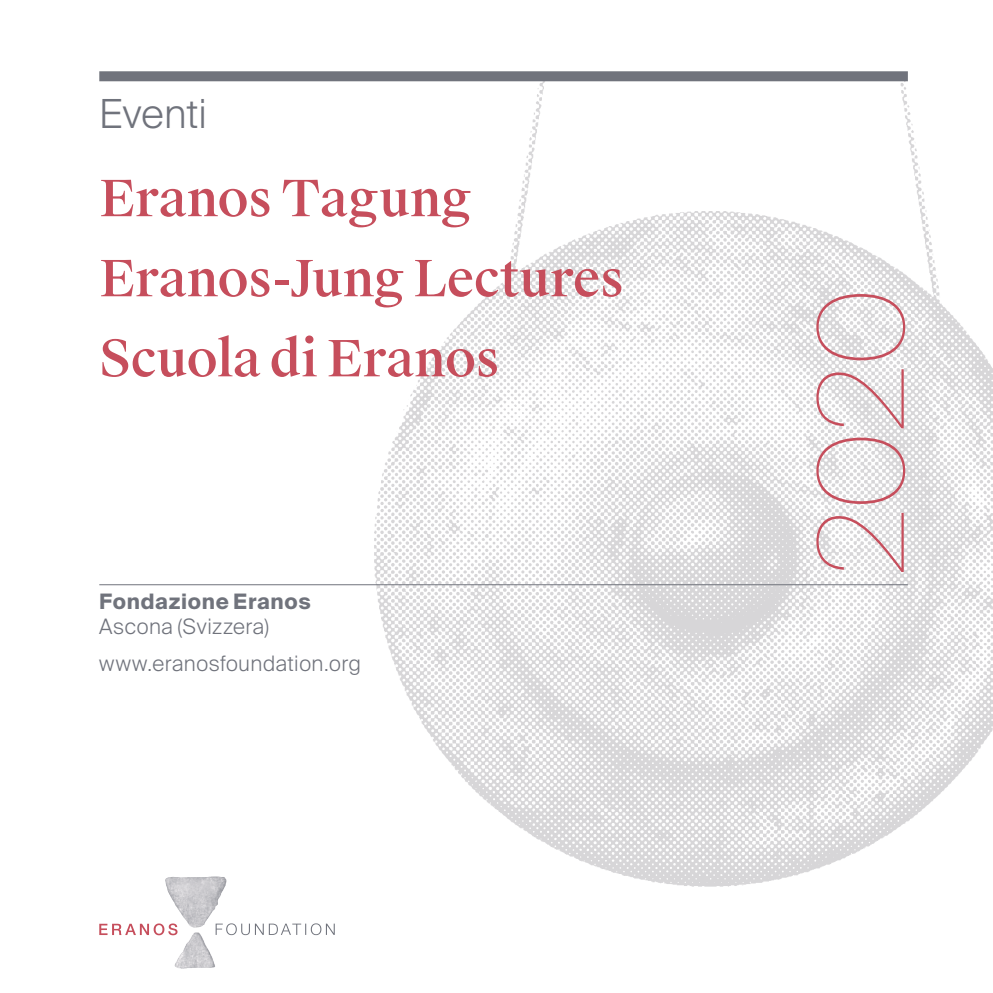
<style>
.page{position:relative;width:993px;height:993px;background:#fff}
.page>*{position:absolute;margin:0;border:0;box-sizing:border-box;transform-origin:0 0}
.t1{font:200 118.25px "Suisse Intl";color:#c64e5c}
.t2{font:500 50px/80px "Suisse Works";letter-spacing:-.005em;color:#c64e5c}
.t3{font:300 40px "Suisse Intl";color:#70737c}
.t4{font:300 21.25px/37.5px "Suisse Intl";letter-spacing:.025em;color:#70737c}
.t5{font:700 21.25px "Suisse Intl";letter-spacing:.035em;color:#70737c}
</style>
<div class="page">
<img style="left:347px;top:80px;width:645px;height:807px">
<div style="left:99px;top:71px;width:808px;height:10px;background:#70737c"></div>
<hr style="left:99px;top:584px;width:808px;height:1px;background:#70737c">
<svg style="left:99px;top:876px;width:235px;height:92px"></svg>
<img style="left:165px;top:876px;width:51px;height:51px">
<p class="t3" style="left:99px;top:91px;width:109px">Eventi</p>
<p class="t2" style="left:99px;top:159px;width:526px">Eranos Tagung<br>Eranos-Jung Lectures<br>Scuola di Eranos</p>
<p class="t5" style="left:99px;top:588px;width:213px">Fondazione Eranos</p>
<p class="t4" style="left:99px;top:607px;width:263px">Ascona (Svizzera) www.eranosfoundation.org</p>
<h1 class="t1" style="left:793px;top:575px;width:289px;rotate:-90deg">2020</h1>
</div>
